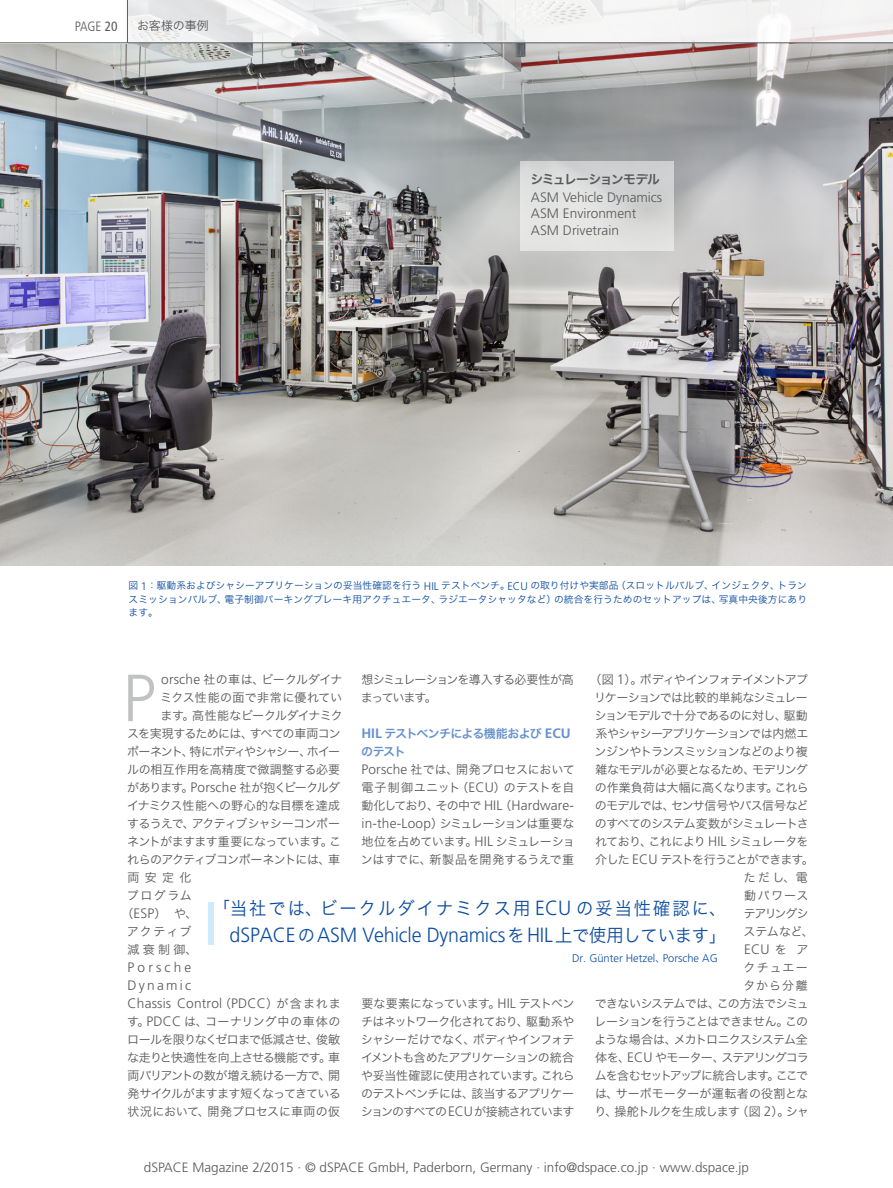
<style>
.page{position:relative;width:893px;height:1188px;background:#fff}
.page>*{position:absolute;margin:0;border:0;box-sizing:border-box;transform-origin:0 0}
.copy_9_12_light_80k{font:300 66.6px "Frutiger LT Pro";color:#c1c2c4}
.HL_14_18_light_c100m{font:300 20.55px "Frutiger LT Pro";letter-spacing:-.01em;color:#0d4da1;scale:.96 1}
.HL_14_18_light_c100m-2{font:18px "Hira Kaku Pro W3";letter-spacing:.12em;color:#0d4da1;scale:.96 1}
.copy_9_12_light_80k-2{font:300 13.65px/16.5px "Frutiger LT Pro";color:#57585a}
.t1{font:300 13.5px "Frutiger LT Pro";color:#57585a}
.t2{font:300 condensed 13.5px "Frutiger LT Pro";color:#57585a}
.copy_9_12_light_80k-3{font:12.75px "Hira Kaku Pro W6";letter-spacing:-.085em;color:#57585a}
.copy_9_12_light_80k-4{font:12px/18px "Hira Kaku Pro W3";letter-spacing:-.055em;color:#57585a;text-align:justify}
.copy_9_12_light_80k-5{font:12px/18px "Hira Kaku Pro W3";letter-spacing:-.08em;color:#57585a}
.copy_9_12_light_80k-6{font:12px/18px "Hira Kaku Pro W3";letter-spacing:.135em;color:#57585a;text-align:center}
.HL_9_12_bold_60-35-0{font:12px/18px "Hira Kaku Pro W6";letter-spacing:-.07em;color:#6892cc}
.copy_9_12_light_80k-7{font:12px/18px "Hira Kaku Pro W3";letter-spacing:-.005em;color:#57585a}
.J_Heder_Left{font:12px "Hira Kaku Pro W3";letter-spacing:-.015em;color:#57585a}
.AUTOR_7_5_13_lg_it{font:300 11.1px "Frutiger LT Pro";color:#0d4da1}
.BU_7_5_9_light_itali{font:9.75px/13.5px "Hira Kaku Pro W3";letter-spacing:.01em;color:#0d4da1;text-align:justify}
.s1{font-weight:400}
.s2{font-family:"Frutiger LT Pro";font-weight:300;font-size:11.1px}
.s3{font-family:"Frutiger LT Pro";font-weight:300;font-size:13.65px}
.s4{font-family:"Hira Kaku Pro W3";font-weight:400;font-size:12px}
.s5{font-family:"Frutiger LT Pro";font-weight:700;font-size:13.65px}
.s6{font-family:"Frutiger LT Pro";font-weight:300;font-size:20.55px}
.s7{font-family:"Hira Kaku Pro W3";font-weight:400;font-size:18px}
.s8{font-family:"Hira Kaku Pro W3";font-weight:400;font-size:9.75px}
</style>
<div class="page">
<img style="left:0;top:44px;width:893px;height:521px">
<svg style="left:128px;top:0;width:765px;height:43px;fill:#f3f2f2"></svg>
<hr style="left:0;top:43px;width:893px;height:1px;background:#57585a">
<hr style="left:127px;top:0;width:1px;height:43px;background:#57585a">
<div style="left:208px;top:902px;width:5px;height:42px;background:#ccecfb"></div>
<svg style="left:520px;top:162px;width:153px;height:89px;background:#dbdbdb"></svg>
<p class="t2" style="left:75px;top:18px;width:44px">PAGE <span class="s1">20</span></p>
<p class="J_Heder_Left" style="left:137px;top:15px;width:73px">お客様の事例</p>
<p class="copy_9_12_light_80k-3" style="left:530px;top:168px;width:131px">シミュレーションモデル</p>
<p class="copy_9_12_light_80k-2" style="left:531px;top:189px;width:133px">ASM Vehicle Dynamics<br>ASM Environment<br>ASM Drivetrain</p>
<p class="BU_7_5_9_light_itali" style="left:129px;top:578px;width:680px">図 <span class="s2">1</span>：駆動系およびシャシーアプリケーションの妥当性確認を行う <span class="s2">HIL</span> テストベンチ。<span class="s2">ECU</span> の取り付けや実部品（スロットルバルブ、インジェクタ、トランスミッションバルブ、電子制御パーキングブレーキ用アクチュエータ、ラジエータシャッタなど）の統合を行うためのセットアップは、写真中央後方にあります。</p>
<p class="copy_9_12_light_80k-4" style="left:160px;top:670px;width:184px"><span class="s3">orsche</span> 社の車は、ビークルダイナミクス性能の面で非常に優れています。高性能なビークルダイナミク</p>
<p class="copy_9_12_light_80k-4" style="left:589px;top:670px;width:226px;text-align:center">（図 <span class="s3">1</span>）。ボディやインフォテイメントアプリケーションでは比較的単純なシミュレーションモデルで十分であるのに対し、駆動系やシャシーアプリケーションでは内燃エンジンやトランスミッションなどのより複雑なモデルが必要となるため、モデリングの作業負荷は大幅に高くなります。これらのモデルでは、センサ信号やバス信号などのすべてのシステム変数がシミュレートされており、これにより <span class="s3">HIL</span> シミュレータを介した <span class="s3">ECU</span> テストを行うことができます。</p>
<p class="copy_9_12_light_80k-6" style="left:122px;top:868px;width:77px">両安定化プログラム（<span class="s3">ESP</span>） や、アクティブ減衰制御、</p>
<p class="copy_9_12_light_80k-2" style="left:128px;top:959px;width:215px;line-height:18px">Porsche<br>Dynamic<br>Chassis Control<span class="s4">（</span>PDCC<span class="s4">）が含まれま</span></p>
<p class="copy_9_12_light_80k-4" style="left:127px;top:1012px;width:215px">す。<span class="s3">PDCC</span> は、コーナリング中の車体のロールを限りなくゼロまで低減させ、俊敏な走りと快適性を向上させる機能です。車両バリアントの数が増え続ける一方で、開発サイクルがますます短くなってきている状況において、開発プロセスに車両の仮</p>
<p class="copy_9_12_light_80k-5" style="left:361px;top:670px;width:215px">想シミュレーションを導入する必要性が高まっています。</p>
<p class="HL_9_12_bold_60-35-0" style="left:361px;top:724px;width:211px"><span class="s5">HIL</span> テストベンチによる機能および <span class="s5">ECU</span>のテスト</p>
<p class="copy_9_12_light_80k-4" style="left:361px;top:760px;width:216px"><span class="s3">Porsche</span> 社では、開発プロセスにおいて電子制御ユニット（<span class="s3">ECU</span>）のテストを自動化しており、その中で <span class="s3">HIL</span>（<span class="s3">Hardware&shy;in-the-Loop</span>）シミュレーションは重要な地位を占めています。<span class="s3">HIL</span> シミュレーションはすでに、新製品を開発するうえで重</p>
<p class="copy_9_12_light_80k" style="left:122px;top:659px;width:35px">P</p>
<p class="copy_9_12_light_80k-4" style="left:127px;top:724px;width:216px">スを実現するためには、すべての車両コンポーネント、特にボディやシャシー、ホイールの相互作用を高精度で微調整する必要があります。<span class="s3">Porsche</span> 社が抱くビークルダイナミクス性能への野心的な目標を達成するうえで、アクティブシャシーコンポーネントがますます重要になっています。これらのアクティブコンポーネントには、車</p>
<p class="copy_9_12_light_80k-7" style="left:744px;top:868px;width:72px">ただし、電動パワーステアリングシステムなど、</p>
<p class="copy_9_12_light_80k-2" style="left:744px;top:941px;width:66px">ECU <span class="s4">を ア</span></p>
<p class="copy_9_12_light_80k-4" style="left:594px;top:958px;width:216px;text-align:right">クチュエー<br>タから分離<br>できないシステムでは、この方法でシミュレーションを行うことはできません。このような場合は、メカトロニクスシステム全体を、<span class="s3">ECU</span> やモーター、ステアリングコラムを含むセットアップに統合します。ここでは、サーボモーターが運転者の役割となり、操舵トルクを生成します（図 <span class="s3">2</span>）。シャ</p>
<p class="HL_14_18_light_c100m-2" style="left:213px;top:892px;width:536px">「当社では、ビークルダイナミクス用 <span class="s6">ECU</span> の妥当性確認に、</p>
<p class="HL_14_18_light_c100m" style="left:230px;top:923px;width:519px">dSPACE<span class="s7">の</span>ASM Vehicle Dynamics<span class="s7">を</span>HIL<span class="s7">上で使用しています」</span></p>
<p class="AUTOR_7_5_13_lg_it" style="left:572px;top:952px;width:147px">Dr. Günter Hetzel<span class="s8">、</span>Porsche AG</p>
<p class="copy_9_12_light_80k-4" style="left:361px;top:994px;width:216px">要な要素になっています。<span class="s3">HIL</span> テストベンチはネットワーク化されており、駆動系やシャシーだけでなく、ボディやインフォテイメントも含めたアプリケーションの統合や妥当性確認に使用されています。これらのテストベンチには、該当するアプリケーションのすべての <span class="s3">ECU</span> が接続されています</p>
<p class="t1" style="left:144px;top:1159px;width:607px">dSPACE Magazine 2/2015 · © dSPACE GmbH, Paderborn, Germany · info@dspace.co.jp · www.dspace.jp</p>
</div>
